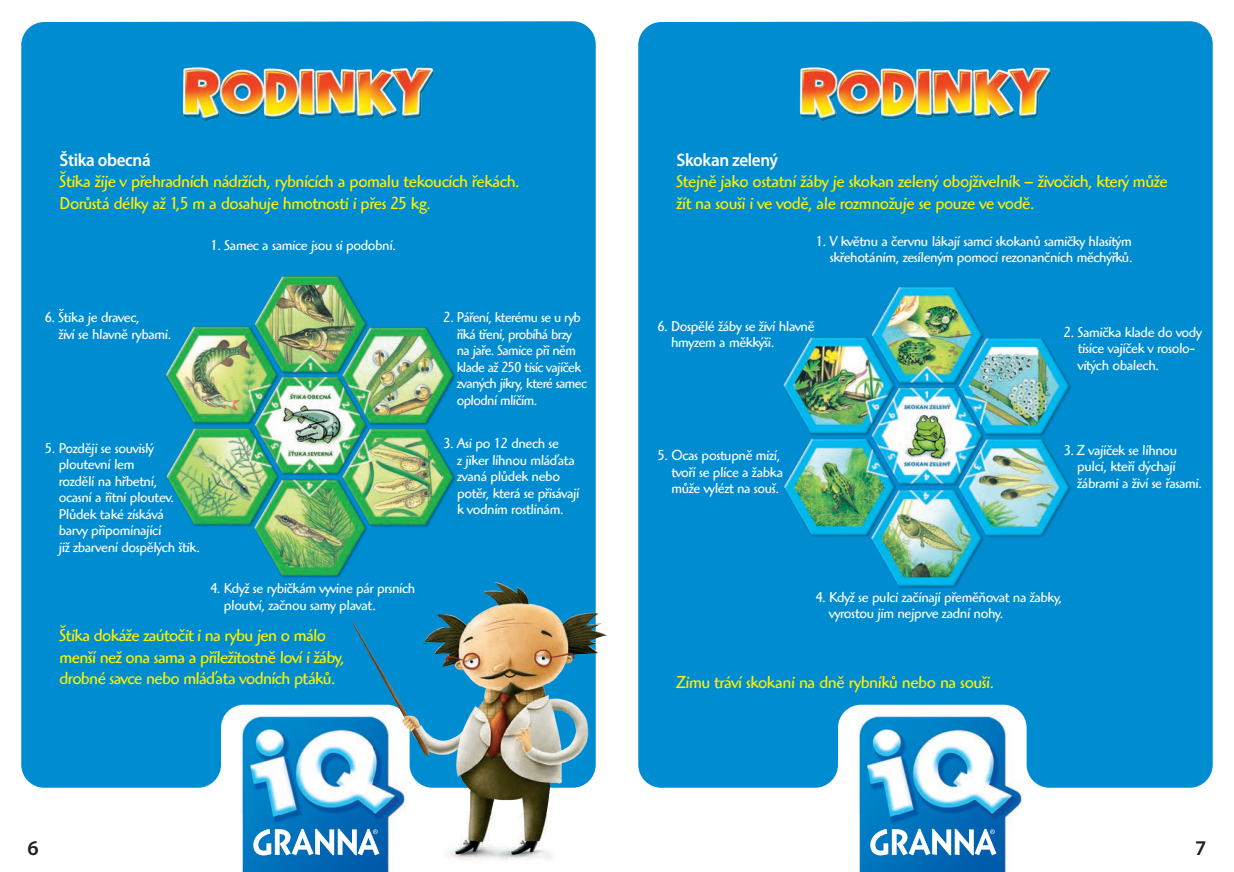
<style>
.page{position:relative;width:1234px;height:872px;background:#fff}
.page>*{position:absolute;margin:0;border:0;box-sizing:border-box;transform-origin:0 0}
.t1{font:600 21px "Myriad Pro";color:#231f20}
.t2{font:18px/21.6px "Highlander Pro ITC";letter-spacing:-.02em;color:#fff101;scale:.95 1}
.t3{font:600 18px "Myriad Pro";letter-spacing:-.02em;color:#fff;scale:.95 1}
.t4{font:15px/16.5px "Highlander Pro ITC";letter-spacing:-.02em;color:#fff;scale:.95 1}
.t5{font:15px/16.5px "Highlander Pro ITC";letter-spacing:-.02em;color:#fff;scale:.93 1}
</style>
<div class="page">
<img style="left:21px;top:21px;width:586px;height:839px">
<div style="left:638px;top:21px;width:574px;height:766px;background:#008cd0"></div>
<img style="left:21px;top:272px;width:586px;height:309px">
<img style="left:638px;top:283px;width:575px;height:308px">
<img style="left:797px;top:66px;width:256px;height:56px">
<img style="left:180px;top:66px;width:256px;height:56px">
<img style="left:240px;top:711px;width:166px;height:161px">
<svg style="left:253px;top:828px;width:126px;height:27px"></svg>
<img style="left:857px;top:711px;width:166px;height:161px">
<svg style="left:870px;top:828px;width:126px;height:27px"></svg>
<p class="t3" style="left:60px;top:148px;width:97px">Štika obecná</p>
<p class="t2" style="left:60px;top:170px;width:485px">Štika žije v přehradních nádržích, rybnících a pomalu tekoucích řekách.<br>Dorůstá délky až 1,5 m a dosahuje hmotnosti i přes 25 kg.</p>
<p class="t3" style="left:676px;top:148px;width:108px">Skokan zelený</p>
<p class="t2" style="left:676px;top:170px;width:518px">Stejně jako ostatní žáby je skokan zelený obojživelník – živočich, který může žít na souši i ve vodě, ale rozmnožuje se pouze ve vodě.</p>
<p class="t4" style="left:210px;top:236px;width:196px">1. Samec a samice jsou si podobní.</p>
<p class="t4" style="left:815px;top:232px;width:335px;text-align:right">1. V květnu a červnu lákají samci skokanů samičky hlasitým skřehotáním, zesíleným pomocí rezonančních měchýřků.</p>
<p class="t4" style="left:58px;top:309px;width:120px;text-indent:-14px">6. Štika je dravec,<br>živí se hlavně rybami.</p>
<p class="t4" style="left:671px;top:317px;width:152px;text-indent:-14px">6. Dospělé žáby se živí hlavně hmyzem a měkkýši.</p>
<p class="t5" style="left:456px;top:309px;width:141px;text-indent:-13px">2. Páření, kterému se u ryb říká tření, probíhá brzy na jaře. Samice při něm klade až 250 tisíc vajíček zvaných jikry, které samec oplodní mlíčím.</p>
<p class="t4" style="left:1077px;top:323px;width:132px;text-indent:-14px">2. Samička klade do vody tisíce vajíček v rosolo&shy;vitých obalech.</p>
<p class="t4" style="left:457px;top:435px;width:130px;text-indent:-13px">3. Asi po 12 dnech se<br>z jiker líhnou mláďata zvaná plůdek nebo potěr, která se přisávají k vodním rostlinám.</p>
<p class="t4" style="left:1076px;top:441px;width:133px;text-indent:-13px">3. Z vajíček se líhnou pulci, kteří dýchají žábrami a živí se řasami.</p>
<p class="t4" style="left:59px;top:439px;width:150px;text-indent:-14px">5. Později se souvislý ploutevní lem<br>rozdělí na hřbetní,<br>ocasní a řitní ploutev.<br>Plůdek také získává<br>barvy připomínající<br>již zbarvení dospělých štik.</p>
<p class="t4" style="left:671px;top:447px;width:119px;text-indent:-14px">5. Ocas postupně mizí, tvoří se plíce a žabka může vylézt na souš.</p>
<p class="t4" style="left:224px;top:580px;width:203px;text-indent:-13px">4. Když se rybičkám vyvine pár prsních ploutví, začnou samy plavat.</p>
<p class="t4" style="left:829px;top:588px;width:247px;text-indent:-13px">4. Když se pulci začínají přeměňovat na žabky, vyrostou jim nejprve zadní nohy.</p>
<p class="t2" style="left:60px;top:624px;width:301px">Štika dokáže zaútočit i na rybu jen o málo menší než ona sama a příležitostně loví i žáby, drobné savce nebo mláďata vodních ptáků.</p>
<p class="t2" style="left:676px;top:670px;width:335px">Zimu tráví skokani na dně rybníků nebo na souši.</p>
<h1 class="t1" style="left:27px;top:835px;width:13px">6</h1>
<h1 class="t1" style="left:1194px;top:835px;width:13px">7</h1>
</div>
